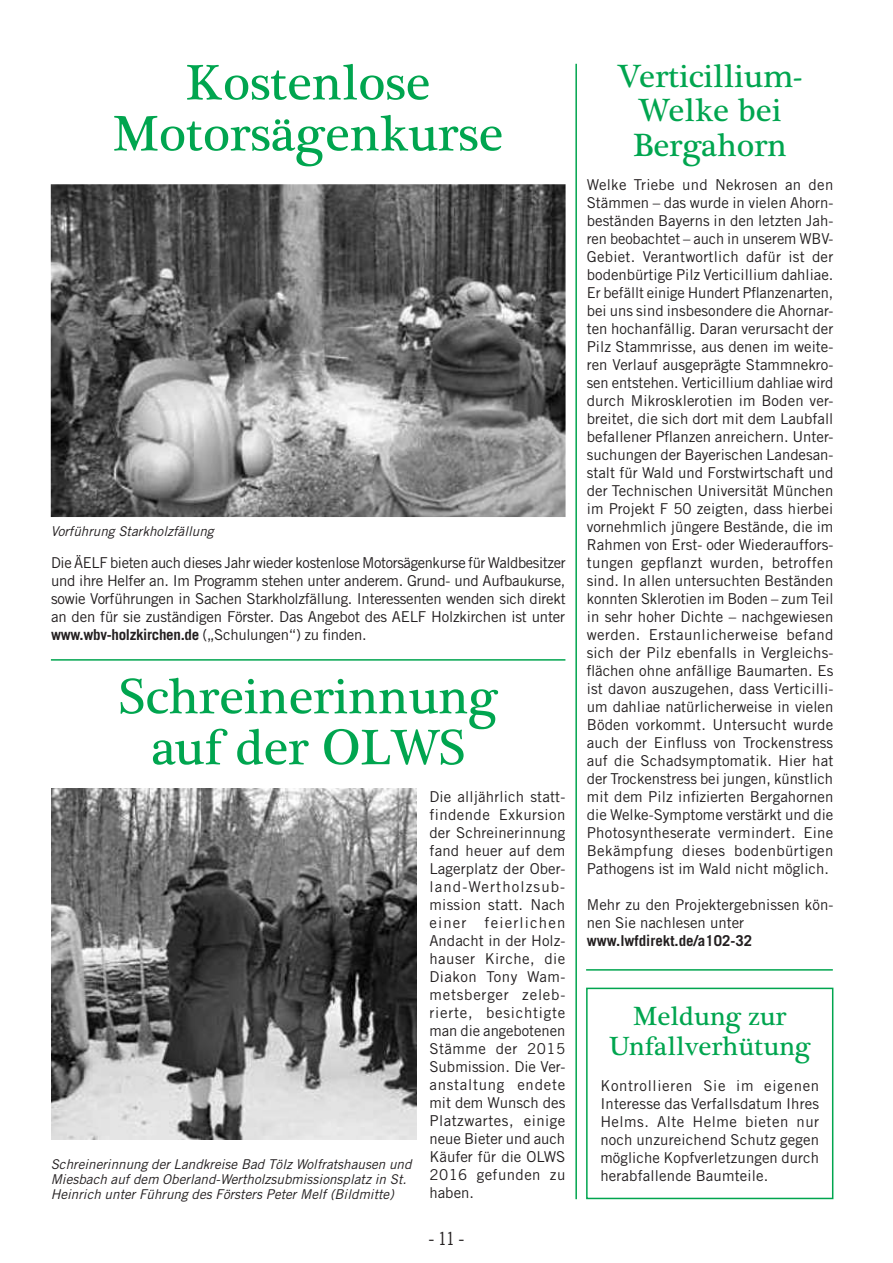
<style>
.page{position:relative;width:893px;height:1263px;background:#fff}
.page>*{position:absolute;margin:0;border:0;box-sizing:border-box;transform-origin:0 0}
.t1{font:51px/51px "Plantagenet Cherokee";color:#00a54f;text-align:center}
.t2{font:33px/34.5px "Plantagenet Cherokee";color:#00a54f;text-align:center}
.t3{font:27px/30px "Plantagenet Cherokee";color:#00a54f;text-align:center}
.t4{font:18px "Trade Gothic Cond Eighteen";color:#231f20}
.t5{font:15px/18px "Trade Gothic";color:#231f20;text-align:justify}
.t6{font:700 15px "Trade Gothic";color:#231f20}
.t7{font:italic 13.5px/15px "Trade Gothic";color:#231f20}
.s1{font-weight:700}
</style>
<div class="page">
<img style="left:51px;top:788px;width:366px;height:352px">
<img style="left:51px;top:184px;width:515px;height:333px">
<hr style="left:51px;top:659px;width:514px;height:2px;background:#00a54f">
<hr style="left:575px;top:64px;width:2px;height:1135px;background:#00a54f">
<div style="left:586px;top:988px;width:247px;height:211px;border:2px solid #00a54f"></div>
<hr style="left:586px;top:969px;width:247px;height:2px;background:#00a54f">
<h1 class="t1" style="left:113px;top:63px;width:392px">Kostenlose<br>Motorsägenkurse</h1>
<p class="t7" style="left:51px;top:525px;width:164px">Vorführung Starkholzfällung</p>
<p class="t5" style="left:51px;top:555px;width:516px">Die ÄELF bieten auch dieses Jahr wieder kostenlose Motorsägenkurse für Waldbesitzer und ihre Helfer an. Im Programm stehen unter anderem. Grund- und Aufbaukurse, sowie Vorführungen in Sachen Starkholzfällung. Interessenten wenden sich direkt an den für sie zuständigen Förster. Das Angebot des AELF Holzkirchen ist unter <span class="s1">www.wbv-holzkirchen.de</span> („Schulungen“) zu fnden.</p>
<h1 class="t1" style="left:119px;top:677px;width:381px">Schreinerinnung auf der OLWS</h1>
<p class="t7" style="left:51px;top:1158px;width:362px">Schreinerinnung der Landkreise Bad Tölz Wolfratshausen und<br>Miesbach auf dem Oberland-Wertholzsubmissionsplatz in St.<br>Heinrich unter Führung des Försters Peter Melf (Bildmitte)</p>
<p class="t5" style="left:429px;top:789px;width:137px">Die alljährlich statt&shy;findende Exkursion der Schreinerinnung fand heuer auf dem Lagerplatz der Ober&shy;land-Wertholzsub&shy;mission statt. Nach einer feierlichen Andacht in der Holz&shy;hauser Kirche, die Diakon Tony Wam&shy;metsberger zeleb&shy;rierte, besichtigte man die angebotenen Stämme der 2015<br>Submission. Die Ver&shy;anstaltung endete mit dem Wunsch des Platzwartes, einige neue Bieter und auch Käufer für die OLWS 2016 gefunden zu haben.</p>
<p class="t4" style="left:428px;top:1228px;width:37px">- 11 -</p>
<h2 class="t2" style="left:618px;top:63px;width:185px">Verticillium-<br>Welke bei<br>Bergahorn</h2>
<p class="t5" style="left:587px;top:177px;width:248px">Welke Triebe und Nekrosen an den Stämmen – das wurde in vielen Ahorn&shy;beständen Bayerns in den letzten Jah&shy;ren beobachtet – auch in unserem WBV-Gebiet. Verantwortlich dafür ist der bodenbürtige Pilz Verticillium dahliae.<br>Er befällt einige Hundert Pfanzenarten, bei uns sind insbesondere die Ahornar&shy;ten hochanfällig. Daran verursacht der Pilz Stammrisse, aus denen im weite&shy;ren Verlauf ausgeprägte Stammnekro&shy;sen entstehen. Verticillium dahliae wird durch Mikrosklerotien im Boden ver&shy;breitet, die sich dort mit dem Laubfall befallener Pfanzen anreichern. Unter&shy;suchungen der Bayerischen Landesan&shy;stalt für Wald und Forstwirtschaft und der Technischen Universität München im Projekt F 50 zeigten, dass hierbei vornehmlich jüngere Bestände, die im Rahmen von Erst- oder Wiederauffors&shy;tungen gepfanzt wurden, betroffen sind. In allen untersuchten Beständen konnten Sklerotien im Boden – zum Teil in sehr hoher Dichte – nachgewiesen werden. Erstaunlicherweise befand sich der Pilz ebenfalls in Vergleichs&shy;fächen ohne anfällige Baumarten. Es ist davon auszugehen, dass Verticilli&shy;um dahliae natürlicherweise in vielen Böden vorkommt. Untersucht wurde auch der Einfuss von Trockenstress auf die Schadsymptomatik. Hier hat der Trockenstress bei jungen, künstlich mit dem Pilz infzierten Bergahornen die Welke-Symptome verstärkt und die Photosyntheserate vermindert. Eine Bekämpfung dieses bodenbürtigen Pathogens ist im Wald nicht möglich.</p>
<p class="t5" style="left:587px;top:897px;width:248px">Mehr zu den Projektergebnissen kön&shy;nen Sie nachlesen unter</p>
<p class="t6" style="left:587px;top:935px;width:167px">www.lwfdirekt.de/a102-32</p>
<h3 class="t3" style="left:609px;top:1004px;width:204px">Meldung zur<br>Unfallverhütung</h3>
<p class="t5" style="left:600px;top:1078px;width:220px">Kontrollieren Sie im eigenen Interesse das Verfallsdatum Ihres Helms. Alte Helme bieten nur noch unzureichend Schutz gegen mögliche Kopfverletzungen durch herabfallende Baumteile.</p>
</div>
